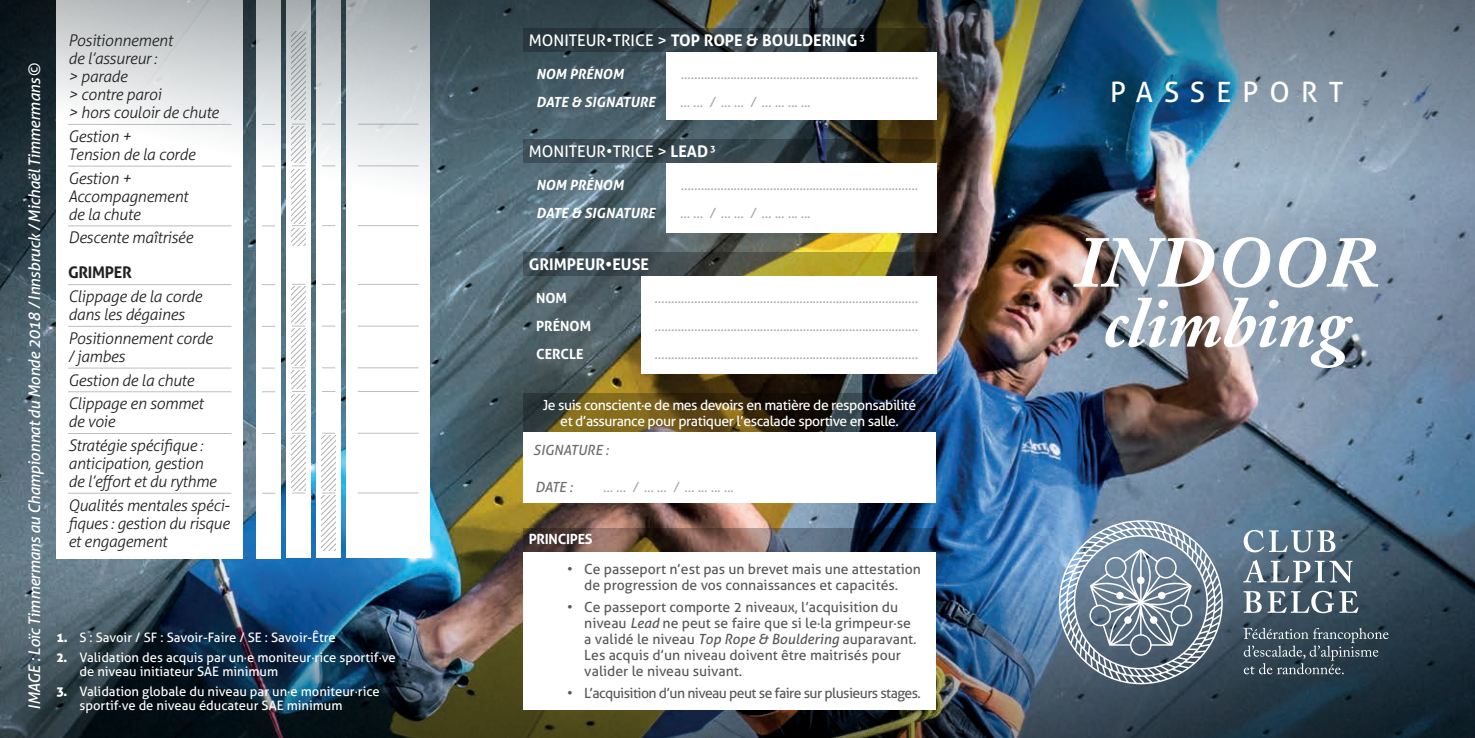
<style>
.page{position:relative;width:1475px;height:738px;background:#fff}
.page>*{position:absolute;margin:0;border:0;box-sizing:border-box;transform-origin:0 0}
.t1{font:italic 700 72px/60px "Adobe Caslon Pro";color:#fff;text-align:center}
.t2{font:28px "Aller";letter-spacing:.4em;color:#fff}
.t3{font:italic 300 16px/18px "Aller";letter-spacing:-.02em;color:#231f20}
.t4{font:italic 16px "Aller";letter-spacing:-.025em;color:#fff}
.t5{font:700 16px "Aller";color:#fff}
.t6{font:16px "Aller";color:#fff}
.t7{font:700 16px "Aller";letter-spacing:-.02em;color:#231f20}
.t8{font:italic 14px "Aller";color:#a8a9ad}
.t9{font:14px/16px "Aller";color:#57585a;text-align:center}
.t10{font:14px/16px "Aller";letter-spacing:-.03em;color:#fff;text-align:center}
.t11{font:14px "Aller";letter-spacing:-.04em;color:#57585a}
.t12{font:italic 700 14px "Aller";color:#fff}
.t13{font:italic 14px "Aller";color:#6c6d70}
.t14{font:700 14px "Aller";color:#fff}
.t15{font:700 14px "Aller";letter-spacing:-.02em;color:#fff}
.t16{font:13px/14px "Aller";color:#fff}
.s1{font-family:"Aller Display"}
.s2{font-weight:400}
.s3{font-weight:700}
.s4{font-style:italic}
</style>
<div class="page">
<img style="left:0;top:510px;width:1474px;height:227px">
<img style="left:0;top:0;width:1474px;height:510px">
<div style="left:1020px;top:176px;width:414px;height:251px;background:#231f20;opacity:.4"></div>
<svg style="left:1243px;top:529px;width:92px;height:23px"></svg>
<svg style="left:1243px;top:559px;width:109px;height:23px"></svg>
<svg style="left:1243px;top:590px;width:18px;height:22px"></svg>
<svg style="left:1267px;top:590px;width:66px;height:22px"></svg>
<svg style="left:1339px;top:590px;width:19px;height:22px"></svg>
<svg style="left:1243px;top:627px;width:145px;height:46px"></svg>
<svg style="left:1058px;top:520px;width:164px;height:163px"></svg>
<svg style="left:57px;top:0;width:186px;height:557px"></svg>
<hr style="left:68px;top:124px;width:163px;height:1px;background:#bcbdc0">
<hr style="left:68px;top:165px;width:163px;height:1px;background:#bcbdc0">
<hr style="left:68px;top:225px;width:163px;height:1px;background:#bcbdc0">
<hr style="left:68px;top:284px;width:163px;height:1px;background:#bcbdc0">
<hr style="left:68px;top:325px;width:163px;height:1px;background:#bcbdc0">
<hr style="left:68px;top:367px;width:163px;height:1px;background:#bcbdc0">
<hr style="left:68px;top:391px;width:163px;height:1px;background:#bcbdc0">
<hr style="left:68px;top:432px;width:163px;height:1px;background:#bcbdc0">
<hr style="left:68px;top:492px;width:163px;height:1px;background:#bcbdc0">
<svg style="left:346px;top:0;width:84px;height:557px"></svg>
<hr style="left:358px;top:123px;width:60px;height:1px;background:#bcbdc0">
<hr style="left:358px;top:165px;width:60px;height:1px;background:#bcbdc0">
<hr style="left:358px;top:225px;width:60px;height:1px;background:#bcbdc0">
<hr style="left:358px;top:283px;width:60px;height:1px;background:#bcbdc0">
<hr style="left:358px;top:325px;width:60px;height:1px;background:#bcbdc0">
<hr style="left:358px;top:367px;width:60px;height:1px;background:#bcbdc0">
<hr style="left:358px;top:391px;width:60px;height:1px;background:#bcbdc0">
<hr style="left:358px;top:432px;width:60px;height:1px;background:#bcbdc0">
<hr style="left:358px;top:492px;width:60px;height:1px;background:#bcbdc0">
<svg style="left:316px;top:0;width:25px;height:557px"></svg>
<svg style="left:322px;top:123px;width:13px;height:1px"></svg>
<svg style="left:322px;top:165px;width:13px;height:1px"></svg>
<svg style="left:322px;top:225px;width:13px;height:1px"></svg>
<svg style="left:322px;top:283px;width:13px;height:1px"></svg>
<svg style="left:322px;top:325px;width:13px;height:1px"></svg>
<svg style="left:322px;top:367px;width:13px;height:1px"></svg>
<svg style="left:322px;top:391px;width:13px;height:1px"></svg>
<svg style="left:286px;top:0;width:25px;height:557px"></svg>
<svg style="left:256px;top:0;width:25px;height:557px"></svg>
<svg style="left:262px;top:124px;width:13px;height:1px"></svg>
<svg style="left:262px;top:165px;width:13px;height:1px"></svg>
<svg style="left:262px;top:225px;width:13px;height:1px"></svg>
<svg style="left:262px;top:284px;width:13px;height:1px"></svg>
<svg style="left:262px;top:325px;width:13px;height:1px"></svg>
<svg style="left:262px;top:367px;width:13px;height:1px"></svg>
<svg style="left:262px;top:391px;width:13px;height:1px"></svg>
<svg style="left:262px;top:432px;width:13px;height:1px"></svg>
<svg style="left:262px;top:492px;width:13px;height:1px"></svg>
<div style="left:666px;top:52px;width:269px;height:67px;background:#fff"></div>
<svg style="left:523px;top:28px;width:412px;height:24px"></svg>
<div style="left:666px;top:163px;width:269px;height:69px;background:#fff"></div>
<svg style="left:523px;top:139px;width:412px;height:24px"></svg>
<svg style="left:523px;top:528px;width:412px;height:23px"></svg>
<div style="left:523px;top:551px;width:412px;height:158px;background:#fff"></div>
<svg style="left:291px;top:31px;width:14px;height:214px"></svg>
<svg style="left:321px;top:432px;width:14px;height:117px"></svg>
<svg style="left:291px;top:283px;width:14px;height:210px"></svg>
<svg style="left:523px;top:393px;width:412px;height:39px"></svg>
<div style="left:523px;top:432px;width:412px;height:70px;background:#fff"></div>
<svg style="left:523px;top:252px;width:412px;height:24px"></svg>
<div style="left:641px;top:276px;width:294px;height:97px;background:#fff"></div>
<p class="t4" style="left:25px;top:709px;width:647px;rotate:-90deg">IMAGE : Loïc Timmermans au Championnat du Monde 2018 / Innsbruck / Michaël Timmermans©</p>
<p class="t3" style="left:68px;top:31px;width:152px">Positionnement<br>de l’assureur :<br>&gt; parade<br>&gt; contre paroi<br>&gt; hors couloir de chute</p>
<p class="t3" style="left:68px;top:127px;width:129px">Gestion +<br>Tension de la corde</p>
<p class="t3" style="left:68px;top:169px;width:121px">Gestion +<br>Accompagnement de la chute</p>
<p class="t3" style="left:68px;top:228px;width:126px">Descente maîtrisée</p>
<p class="t7" style="left:68px;top:263px;width:65px">GRIMPER</p>
<p class="t3" style="left:68px;top:287px;width:135px">Clippage de la corde dans les dégaines</p>
<p class="t3" style="left:68px;top:329px;width:146px">Positionnement corde / jambes</p>
<p class="t3" style="left:68px;top:368px;width:137px;line-height:23.6px">Gestion de la chute<br>Clippage en sommet</p>
<p class="t3" style="left:68px;top:409px;width:136px;line-height:23.6px">de voie<br>Stratégie spécifique :</p>
<p class="t3" style="left:68px;top:454px;width:150px">anticipation, gestion de l’effort et du rythme</p>
<p class="t3" style="left:68px;top:495px;width:163px;text-align:justify">Qualités mentales spéci&shy;fiques : gestion du risque et engagement</p>
<p class="t16" style="left:57px;top:630px;width:280px"><span class="s1">1.</span> S : Savoir / SF : Savoir-Faire / SE : Savoir-Être</p>
<p class="t16" style="left:79px;top:649px;width:318px;text-indent:-23px"><span class="s1">2.</span> Validation des acquis par un·e moniteur·rice sportif·ve de niveau initiateur SAE minimum</p>
<p class="t16" style="left:79px;top:683px;width:302px;text-indent:-23px"><span class="s1">3.</span> Validation globale du niveau par un·e moniteur·rice sportif·ve de niveau éducateur SAE minimum</p>
<p class="t5" style="left:528px;top:30px;width:338px"><span class="s2">MONITEUR•TRICE &gt;</span> TOP ROPE &amp; BOULDERING <sup>3</sup></p>
<p class="t12" style="left:536px;top:65px;width:89px">NOM PRÉNOM</p>
<p class="t8" style="left:681px;top:65px;width:238px">........................................................................</p>
<p class="t12" style="left:536px;top:93px;width:121px">DATE &amp; SIGNATURE</p>
<p class="t8" style="left:680px;top:93px;width:132px">... ... / ... ... / ... ... ... ...</p>
<p class="t6" style="left:528px;top:141px;width:189px">MONITEUR•TRICE &gt; <span class="s3">LEAD</span> <sup>3</sup></p>
<p class="t12" style="left:536px;top:176px;width:89px">NOM PRÉNOM</p>
<p class="t8" style="left:681px;top:176px;width:238px">........................................................................</p>
<p class="t12" style="left:536px;top:204px;width:121px">DATE &amp; SIGNATURE</p>
<p class="t8" style="left:680px;top:204px;width:132px">... ... / ... ... / ... ... ... ...</p>
<p class="t5" style="left:528px;top:254px;width:122px">GRIMPEUR•EUSE</p>
<p class="t14" style="left:536px;top:289px;width:32px">NOM</p>
<p class="t8" style="left:654px;top:289px;width:265px">................................................................................</p>
<p class="t14" style="left:536px;top:317px;width:57px">PRÉNOM</p>
<p class="t8" style="left:654px;top:317px;width:265px">................................................................................</p>
<p class="t14" style="left:536px;top:345px;width:49px">CERCLE</p>
<p class="t8" style="left:654px;top:345px;width:265px">................................................................................</p>
<p class="t10" style="left:542px;top:396px;width:375px">Je suis conscient·e de mes devoirs en matière de responsabilité et d’assurance pour pratiquer l’escalade sportive en salle.</p>
<p class="t13" style="left:533px;top:441px;width:77px">SIGNATURE :</p>
<p class="t13" style="left:535px;top:478px;width:39px">DATE :</p>
<p class="t8" style="left:603px;top:478px;width:132px">... ... / ... ... / ... ... ... ...</p>
<p class="t15" style="left:528px;top:530px;width:65px">PRINCIPES</p>
<p class="t9" style="left:567px;top:560px;width:355px">• Ce passeport n’est pas un brevet mais une attestation de progression de vos connaissances et capacités.</p>
<p class="t9" style="left:584px;top:598px;width:334px;text-align:left;text-indent:-17px">• Ce passeport comporte 2 niveaux, l’acquisition du niveau <span class="s4">Lead</span> ne peut se faire que si le·la grimpeur·se a validé le niveau <span class="s4">Top Rope &amp; Bouldering</span> auparavant.<br>Les acquis d’un niveau doivent être maitrisés pour valider le niveau suivant.</p>
<p class="t11" style="left:567px;top:683px;width:355px">• L’acquisition d’un niveau peut se faire sur plusieurs stages.</p>
<h2 class="t2" style="left:1109px;top:75px;width:235px">PASSEPORT</h2>
<h1 class="t1" style="left:1074px;top:231px;width:305px">INDOOR climbing</h1>
</div>
